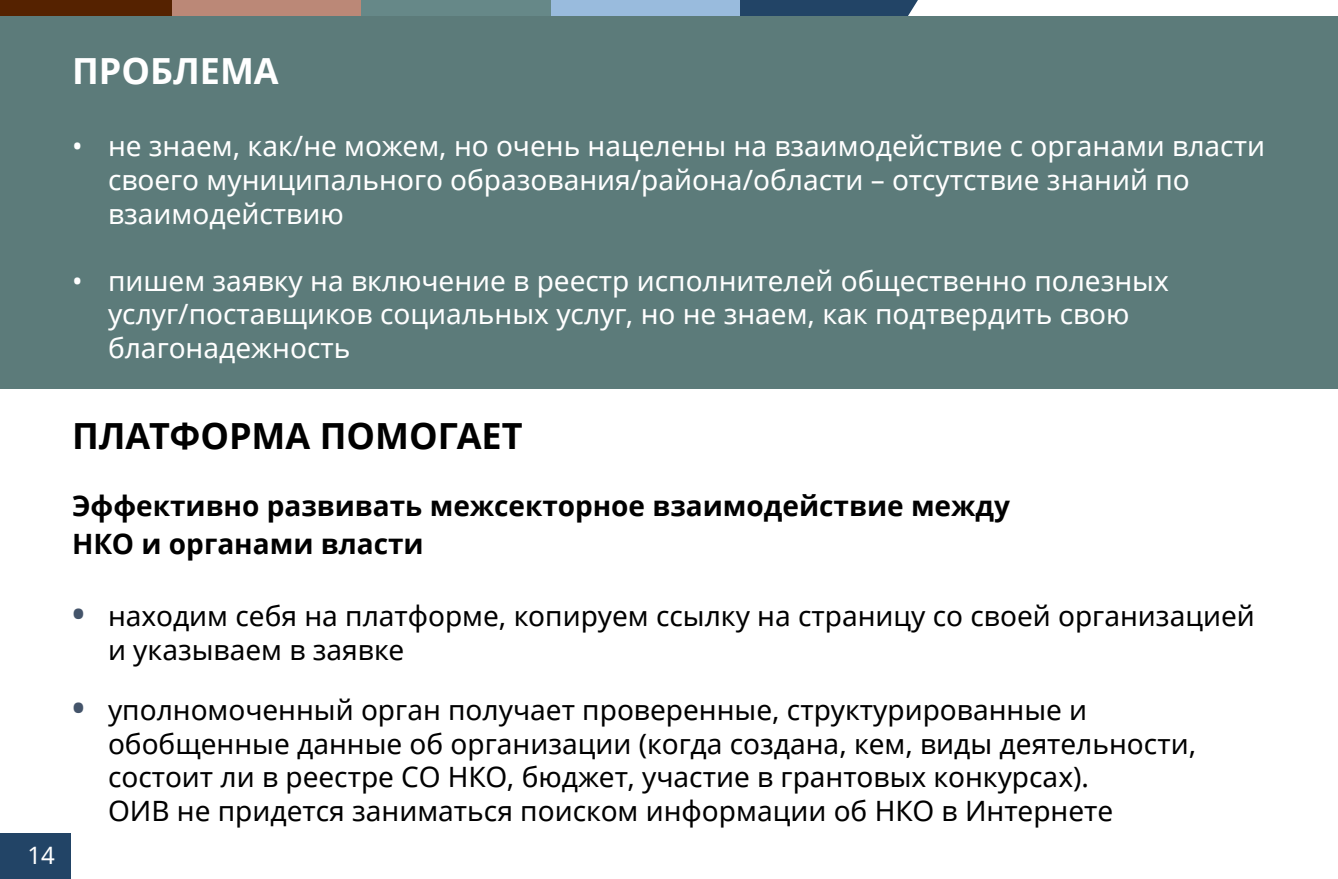
<style>
.page{position:relative;width:1338px;height:879px;background:#fff}
.page>*{position:absolute;margin:0;border:0;box-sizing:border-box;transform-origin:0 0}
.t1{font:700 36px "Noto Sans";color:#000}
.t2{font:700 36px "Noto Sans";color:#fff}
.t3{font:28px/33.6px "Noto Sans";color:#000}
.t4{font:28px/33.6px "Noto Sans";color:#fff}
.t5{font:700 28px/38.4px "Noto Sans";color:#000}
.t6{font:24px "Noto Sans";color:#fff}
.s1{font-weight:700;font-size:34px;color:#44546a}
</style>
<div class="page">
<div style="left:0;top:833px;width:71px;height:46px;background:#246"></div>
<img style="left:0;top:0;width:905px;height:15px">
<svg style="left:905px;top:0;width:13px;height:16px"></svg>
<div style="left:0;top:16px;width:1338px;height:372px;background:#5c7b7a"></div>
<p class="t2" style="left:72px;top:46px;width:208px">ПРОБЛЕМА</p>
<p class="t4" style="left:108px;top:129px;width:1158px;text-indent:-36px">• не знаем, как/не можем, но очень нацелены на взаимодействие с органами власти своего муниципального образования/района/области – отсутствие знаний по взаимодействию</p>
<p class="t4" style="left:108px;top:263px;width:1062px;text-indent:-36px">• пишем заявку на включение в реестр исполнителей общественно полезных услуг/поставщиков социальных услуг, но не знаем, как подтвердить свою благонадежность</p>
<p class="t6" style="left:28px;top:838px;width:29px">14</p>
<p class="t1" style="left:72px;top:410px;width:452px">ПЛАТФОРМА ПОМОГАЕТ</p>
<p class="t5" style="left:72px;top:486px;width:940px">Эффективно развивать межсекторное взаимодействие между<br>НКО и органами власти</p>
<p class="t3" style="left:108px;top:599px;width:1148px;text-indent:-36px"><span class="s1">•</span> находим себя на платформе, копируем ссылку на страницу со своей организацией и указываем в заявке</p>
<p class="t3" style="left:108px;top:692px;width:1090px;text-indent:-36px"><span class="s1">•</span> уполномоченный орган получает проверенные, структурированные и обобщенные данные об организации (когда создана, кем, виды деятельности, состоит ли в реестре СО НКО, бюджет, участие в грантовых конкурсах).<br>ОИВ не придется заниматься поиском информации об НКО в Интернете</p>
</div>
